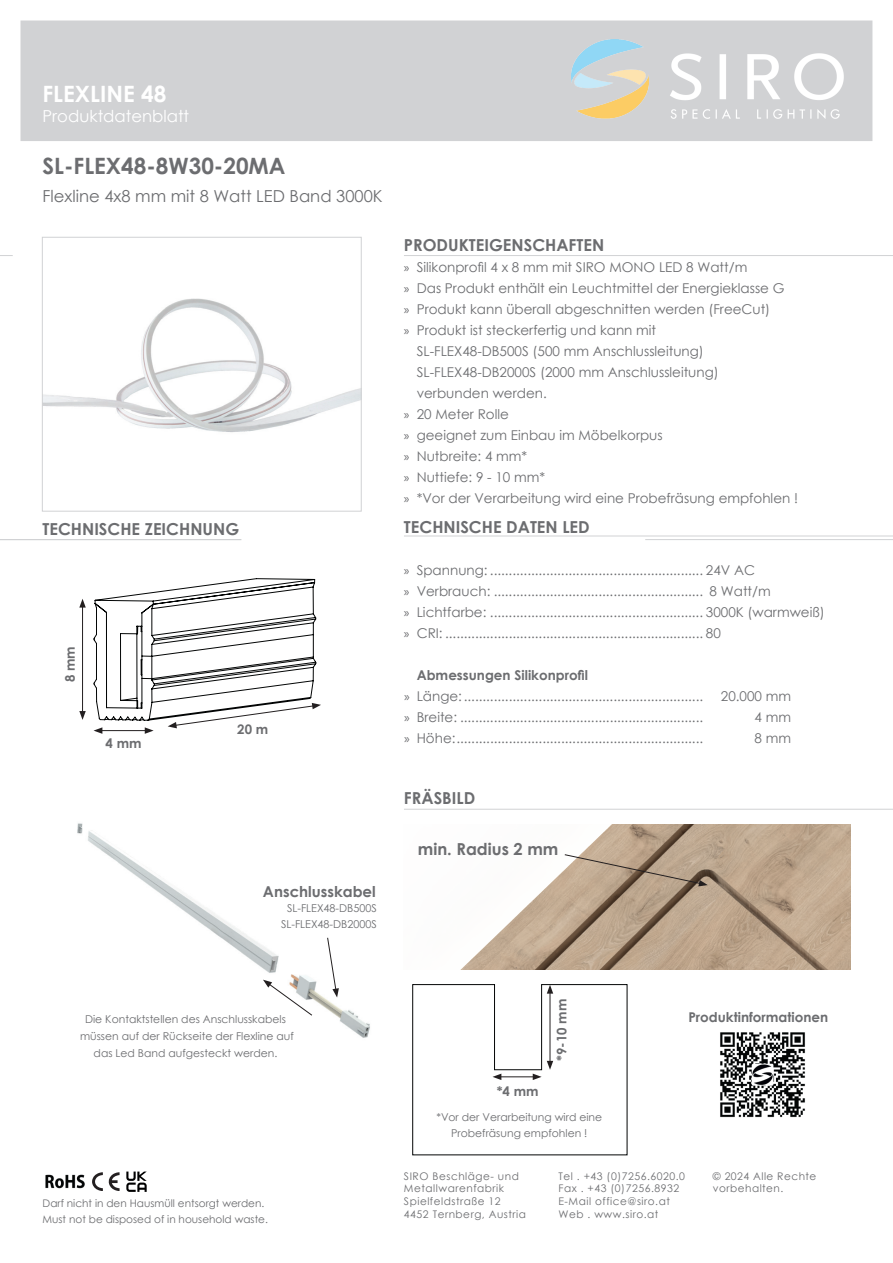
<style>
.page{position:relative;width:893px;height:1263px;background:#fff}
.page>*{position:absolute;margin:0;border:0;box-sizing:border-box;transform-origin:0 0}
.t1{font:700 22.5px "Century Gothic";color:#6c6d70}
.t2{font:700 22.5px "Century Gothic";color:#fff}
.t3{font:700 16.5px "Century Gothic";color:#6c6d70}
.t4{font:16.5px "Century Gothic";color:#6c6d70}
.t5{font:16.5px "Century Gothic";color:#fff}
.t6{font:700 15px "Century Gothic";color:#6c6d70}
.t7{font:13.5px/21px "Century Gothic";color:#6c6d70}
.t8{font:700 13.5px "Century Gothic";color:#6c6d70}
.t9{font:700 13.2px "Century Gothic";color:#6c6d70}
.t10{font:10.8px/16.8px "Century Gothic";color:#6c6d70;text-align:center}
.t11{font:10.5px/12.6px "Century Gothic";letter-spacing:.05em;color:#6c6d70}
.t12{font:10.5px/16.2px "Century Gothic";color:#6c6d70}
.s1{font-family:"Myriad Pro"}
.s2{font-weight:700}
</style>
<div class="page">
<div style="left:21px;top:21px;width:851px;height:120px;background:#d1d2d4"></div>
<img style="left:571px;top:40px;width:272px;height:78px">
<img style="left:45px;top:1174px;width:40px;height:15px">
<svg style="left:92px;top:1172px;width:27px;height:19px"></svg>
<svg style="left:0;top:255px;width:13px;height:1px"></svg>
<img style="left:44px;top:298px;width:315px;height:134px">
<div style="left:42px;top:237px;width:319px;height:274px;border:1px solid #d1d2d4"></div>
<hr style="left:404px;top:255px;width:489px;height:1px;background:#d1d2d4">
<hr style="left:404px;top:536px;width:489px;height:1px;background:#d1d2d4">
<hr style="left:82px;top:605px;width:1px;height:108px;background:#231f20">
<svg style="left:79px;top:711px;width:7px;height:9px"></svg>
<svg style="left:79px;top:599px;width:7px;height:9px"></svg>
<svg style="left:93px;top:578px;width:228px;height:156px"></svg>
<hr style="left:404px;top:809px;width:489px;height:1px;background:#d1d2d4">
<img style="left:461px;top:824px;width:389px;height:145px">
<svg style="left:564px;top:854px;width:144px;height:32px"></svg>
<svg style="left:412px;top:984px;width:215px;height:171px"></svg>
<hr style="left:0;top:539px;width:241px;height:1px;background:#d1d2d4">
<svg style="left:126px;top:1171px;width:21px;height:21px"></svg>
<img style="left:77px;top:823px;width:293px;height:215px">
<svg style="left:263px;top:980px;width:49px;height:36px"></svg>
<svg style="left:327px;top:937px;width:12px;height:60px"></svg>
<img style="left:720px;top:1032px;width:85px;height:86px">
<hr style="left:645px;top:539px;width:248px;height:1px;background:#d1d2d4">
<h1 class="t2" style="left:43px;top:77px;width:125px">FLEXLINE 48</h1>
<p class="t5" style="left:43px;top:105px;width:148px">Produktdatenblatt</p>
<h1 class="t1" style="left:43px;top:149px;width:244px">SL-FLEX48-8W30-20MA</h1>
<p class="t4" style="left:43px;top:184px;width:342px">Flexline 4x8 mm mit 8 Watt LED Band 3000K</p>
<p class="t3" style="left:43px;top:516px;width:198px">TECHNISCHE ZEICHNUNG</p>
<p class="t9" style="left:60px;top:682px;width:37px;rotate:-90deg">8 mm</p>
<p class="t9" style="left:106px;top:733px;width:37px">4 mm</p>
<p class="t9" style="left:237px;top:719px;width:32px">20 m</p>
<p class="t6" style="left:263px;top:880px;width:114px">Anschlusskabel</p>
<p class="t10" style="left:281px;top:899px;width:97px">SL-FLEX48-DB500S<br>SL-FLEX48-DB2000S</p>
<p class="t3" style="left:404px;top:232px;width:202px">PRODUKTEIGENSCHAFTEN</p>
<p class="t7" style="left:404px;top:256px;width:345px"><span class="s1">»</span> Silikonprofil 4 x 8 mm mit SIRO MONO LED 8 Watt/m</p>
<p class="t7" style="left:404px;top:277px;width:382px"><span class="s1">»</span> Das Produkt enthält ein Leuchtmittel der Energieklasse G</p>
<p class="t7" style="left:404px;top:298px;width:368px"><span class="s1">»</span> Produkt kann überall abgeschnitten werden (FreeCut)</p>
<p class="t7" style="left:404px;top:319px;width:254px"><span class="s1">»</span> Produkt ist steckerfertig und kann mit</p>
<p class="t7" style="left:417px;top:340px;width:289px">SL-FLEX48-DB500S (500 mm Anschlussleitung)</p>
<p class="t7" style="left:417px;top:361px;width:304px">SL-FLEX48-DB2000S (2000 mm Anschlussleitung)</p>
<p class="t7" style="left:417px;top:382px;width:132px">verbunden werden.</p>
<p class="t7" style="left:404px;top:403px;width:107px"><span class="s1">»</span> 20 Meter Rolle</p>
<p class="t7" style="left:404px;top:424px;width:260px"><span class="s1">»</span> geeignet zum Einbau im Möbelkorpus</p>
<p class="t7" style="left:404px;top:445px;width:125px"><span class="s1">»</span> Nutbreite: 4 mm*</p>
<p class="t7" style="left:404px;top:466px;width:143px"><span class="s1">»</span> Nuttiefe: 9 - 10 mm*</p>
<p class="t7" style="left:404px;top:487px;width:396px"><span class="s1">»</span> *Vor der Verarbeitung wird eine Probefräsung empfohlen !</p>
<p class="t3" style="left:404px;top:514px;width:187px">TECHNISCHE DATEN LED</p>
<p class="t7" style="left:404px;top:559px;width:422px"><span class="s1">»</span> Spannung: ......................................................... 24V AC<br><span class="s1">»</span> Verbrauch: ........................................................ 8 Watt/m<br><span class="s1">»</span> Lichtfarbe: ......................................................... 3000K (warmweiß) <span class="s1">»</span> CRI: ..................................................................... 80</p>
<p class="t7" style="left:404px;top:664px;width:301px;text-indent:13px"><span class="s2">Abmessungen Silikonprofil<br></span><span class="s1">»</span> Länge:................................................................</p>
<p class="t7" style="left:721px;top:685px;width:72px">20.000 mm</p>
<p class="t7" style="left:404px;top:706px;width:301px"><span class="s1">»</span> Breite: .................................................................</p>
<p class="t7" style="left:754px;top:706px;width:38px">4 mm</p>
<p class="t7" style="left:404px;top:727px;width:301px"><span class="s1">»</span> Höhe:..................................................................</p>
<p class="t7" style="left:754px;top:727px;width:38px">8 mm</p>
<p class="t3" style="left:404px;top:786px;width:73px">FRÄSBILD</p>
<p class="t3" style="left:418px;top:836px;width:142px">min. Radius 2 mm</p>
<p class="t10" style="left:80px;top:1011px;width:215px">Die Kontaktstellen des Anschlusskabels müssen auf der Rückseite der Flexline auf das Led Band aufgesteckt werden.</p>
<p class="t12" style="left:43px;top:1194px;width:227px">Darf nicht in den Hausmüll entsorgt werden.<br>Must not be disposed of in household waste.</p>
<p class="t9" style="left:497px;top:1081px;width:43px">*4 mm</p>
<p class="t9" style="left:552px;top:1061px;width:64px;rotate:-90deg">*9-10 mm</p>
<p class="t10" style="left:436px;top:1108px;width:167px">*Vor der Verarbeitung wird eine<br>Probefräsung empfohlen !</p>
<p class="t8" style="left:688px;top:1007px;width:141px">Produktinformationen</p>
<p class="t11" style="left:404px;top:1169px;width:124px">SIRO Beschläge- und<br>Metallwarenfabrik<br>Spielfeldstraße 12<br>4452 Ternberg, Austria</p>
<p class="t11" style="left:558px;top:1169px;width:128px">Tel . +43 (0)7256.6020.0<br>Fax . +43 (0)7256.8932<br>E-Mail office@siro.at<br>Web . www.siro.at</p>
<p class="t11" style="left:713px;top:1169px;width:105px">© 2024 Alle Rechte vorbehalten.</p>
</div>
